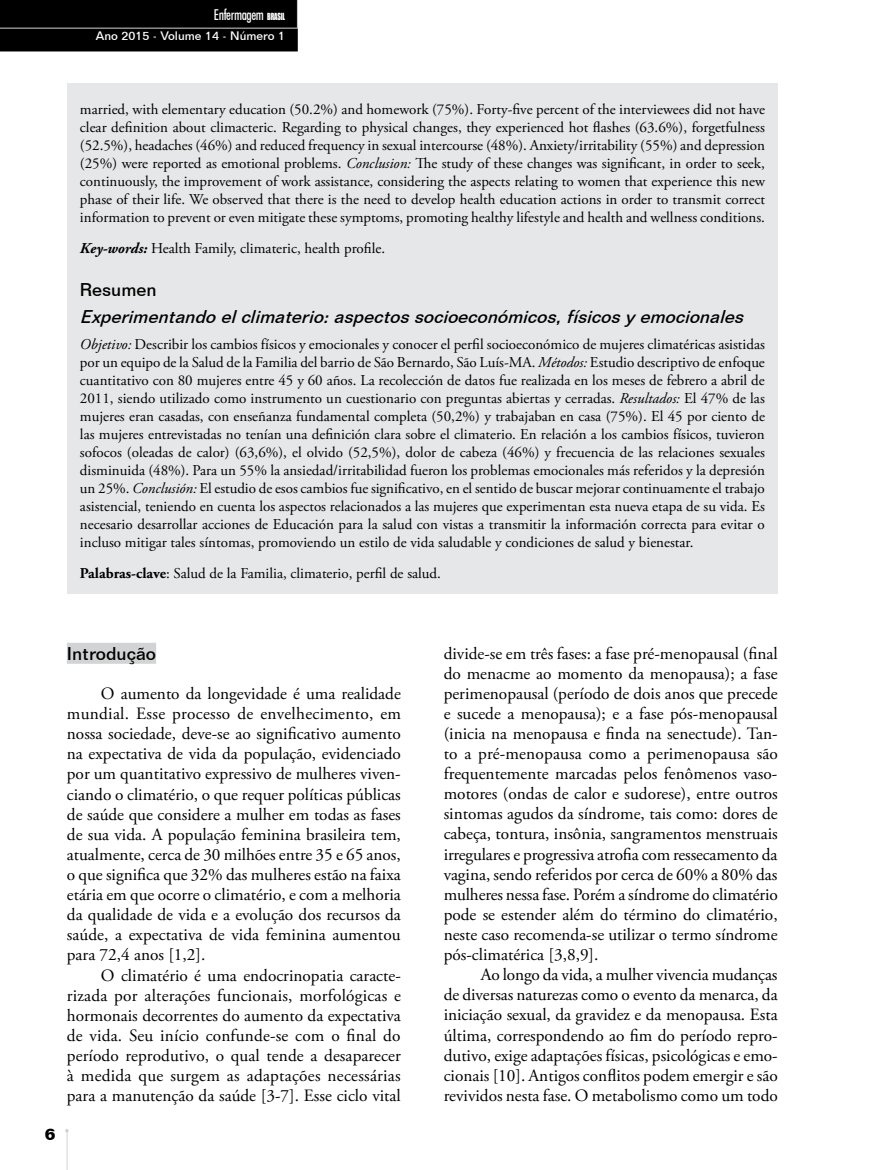
<style>
.page{position:relative;width:872px;height:1170px;background:#fff}
.page>*{position:absolute;margin:0;border:0;box-sizing:border-box;transform-origin:0 0}
.t1{font:italic 500 18px "Folio BT";color:#000}
.t2{font:500 18px "Folio BT";color:#000}
.t3{font:17.25px/20.1px "Adobe Garamond Pro";color:#000;text-align:justify}
.t4{font:700 16.5px "Folio BT";color:#000}
.t5{font:15px/18px "Adobe Garamond Pro";color:#000;text-align:justify}
.t6{font:500 condensed 15px "Futura BT";letter-spacing:-.03em;color:#fff;scale:.9 1}
.t7{font:500 12px "Folio BT";color:#fff}
.s1{font-family:"Impact";font-weight:400;font-stretch:normal;font-size:9px}
.s2{font-style:italic}
.s3{font-weight:700;font-style:italic}
.s4{font-weight:700}
</style>
<div class="page">
<hr style="left:67px;top:1132px;width:1px;height:37px;background:#d1d3d4">
<div style="left:0;top:0;width:298px;height:51px;background:#000"></div>
<hr style="left:0;top:28px;width:298px;height:1px;background:#d1d3d4">
<div style="left:67px;top:83px;width:710px;height:510px;background:#e6e7e8"></div>
<div style="left:67px;top:642px;width:89px;height:21px;background:#d1d3d4"></div>
<p class="t6" style="left:214px;top:6px;width:80px">Enfermagem <span class="s1">BRASIL</span></p>
<p class="t7" style="left:96px;top:28px;width:190px">Ano 2015 - Volume 14 - Número 1</p>
<p class="t5" style="left:80px;top:101px;width:686px">married, with elementary education (50.2%) and homework (75%). Forty-five percent of the interviewees did not have clear definition about climacteric. Regarding to physical changes, they experienced hot flashes (63.6%), forgetfulness (52.5%), headaches (46%) and reduced frequency in sexual intercourse (48%). Anxiety/irritability (55%) and depression (25%) were reported as emotional problems. <span class="s2">Conclusion:</span> The study of these changes was significant, in order to seek, continuously, the improvement of work assistance, considering the aspects relating to women that experience this new phase of their life. We observed that there is the need to develop health education actions in order to transmit correct information to prevent or even mitigate these symptoms, promoting healthy lifestyle and health and wellness conditions.</p>
<p class="t5" style="left:80px;top:239px;width:307px"><span class="s3">Key-words:</span> Health Family, climateric, health profile.</p>
<p class="t2" style="left:80px;top:279px;width:78px">Resumen</p>
<p class="t1" style="left:80px;top:305px;width:670px">Experimentandoelclimaterio:aspectossocioeconómicos,físicosy emocionales</p>
<p class="t5" style="left:80px;top:336px;width:686px"><span class="s2">Objetivo:</span> Describir los cambios físicos y emocionales y conocer el perfil socioeconómico de mujeres climatéricas asistidas por un equipo de la Salud de la Familia del barrio de São Bernardo, São Luís-MA. <span class="s2">Métodos:</span> Estudio descriptivo de enfoque cuantitativo con 80 mujeres entre 45 y 60 años. La recolección de datos fue realizada en los meses de febrero a abril de 2011, siendo utilizado como instrumento un cuestionario con preguntas abiertas y cerradas. <span class="s2">Resultados:</span> El 47% de las mujeres eran casadas, con enseñanza fundamental completa (50,2%) y trabajaban en casa (75%). El 45 por ciento de las mujeres entrevistadas no tenían una definición clara sobre el climaterio. En relación a los cambios físicos, tuvieron sofocos (oleadas de calor) (63,6%), el olvido (52,5%), dolor de cabeza (46%) y frecuencia de las relaciones sexuales disminuida (48%). Para un 55% la ansiedad/irritabilidad fueron los problemas emocionales más referidos y la depresión un 25%. <span class="s2">Conclusión:</span> El estudio de esos cambios fue significativo, en el sentido de buscar mejorar continuamente el trabajo asistencial, teniendo en cuenta los aspectos relacionados a las mujeres que experimentan esta nueva etapa de su vida. Es necesario desarrollar acciones de Educación para la salud con vistas a transmitir la información correcta para evitar o incluso mitigar tales síntomas, promoviendo un estilo de vida saludable y condiciones de salud y bienestar.</p>
<p class="t5" style="left:80px;top:565px;width:362px"><span class="s4">Palabras-clave</span>: Salud de la Familia, climaterio, perfil de salud.</p>
<p class="t4" style="left:45px;top:1123px;width:12px">6</p>
<p class="t2" style="left:67px;top:642px;width:91px">Introdução</p>
<p class="t3" style="left:67px;top:684px;width:336px;text-indent:34px">O aumento da longevidade é uma realidade mundial. Esse processo de envelhecimento, em nossa sociedade, deve-se ao significativo aumento na expectativa de vida da população, evidenciado por um quantitativo expressivo de mulheres viven&shy;ciando o climatério, o que requer políticas públicas de saúde que considere a mulher em todas as fases de sua vida. A população feminina brasileira tem, atualmente, cerca de 30 milhões entre 35 e 65 anos, o que significa que 32% das mulheres estão na faixa etária em que ocorre o climatério, e com a melhoria da qualidade de vida e a evolução dos recursos da saúde, a expectativa de vida feminina aumentou para 72,4 anos [1,2].</p>
<p class="t3" style="left:67px;top:965px;width:336px;text-indent:34px">O climatério é uma endocrinopatia caracte&shy;rizada por alterações funcionais, morfológicas e hormonais decorrentes do aumento da expectativa de vida. Seu início confunde-se com o final do período reprodutivo, o qual tende a desaparecer à medida que surgem as adaptações necessárias para a manutenção da saúde [3-7]. Esse ciclo vital</p>
<p class="t3" style="left:444px;top:643px;width:336px">divide-se em três fases: a fase pré-menopausal (final do menacme ao momento da menopausa); a fase perimenopausal (período de dois anos que precede e sucede a menopausa); e a fase pós-menopausal (inicia na menopausa e finda na senectude). Tan&shy;to a pré-menopausa como a perimenopausa são frequentemente marcadas pelos fenômenos vaso&shy;motores (ondas de calor e sudorese), entre outros sintomas agudos da síndrome, tais como: dores de cabeça, tontura, insônia, sangramentos menstruais irregulares e progressiva atrofia com ressecamento da vagina, sendo referidos por cerca de 60% a 80% das mulheres nessa fase. Porém a síndrome do climatério pode se estender além do término do climatério, neste caso recomenda-se utilizar o termo síndrome pós-climatérica [3,8,9].</p>
<p class="t3" style="left:444px;top:965px;width:336px;text-indent:37px">Ao longo da vida, a mulher vivencia mudanças de diversas naturezas como o evento da menarca, da iniciação sexual, da gravidez e da menopausa. Esta última, correspondendo ao fim do período repro&shy;dutivo, exige adaptações físicas, psicológicas e emo&shy;cionais [10]. Antigos conflitos podem emergir e são revividos nesta fase. O metabolismo como um todo</p>
</div>
